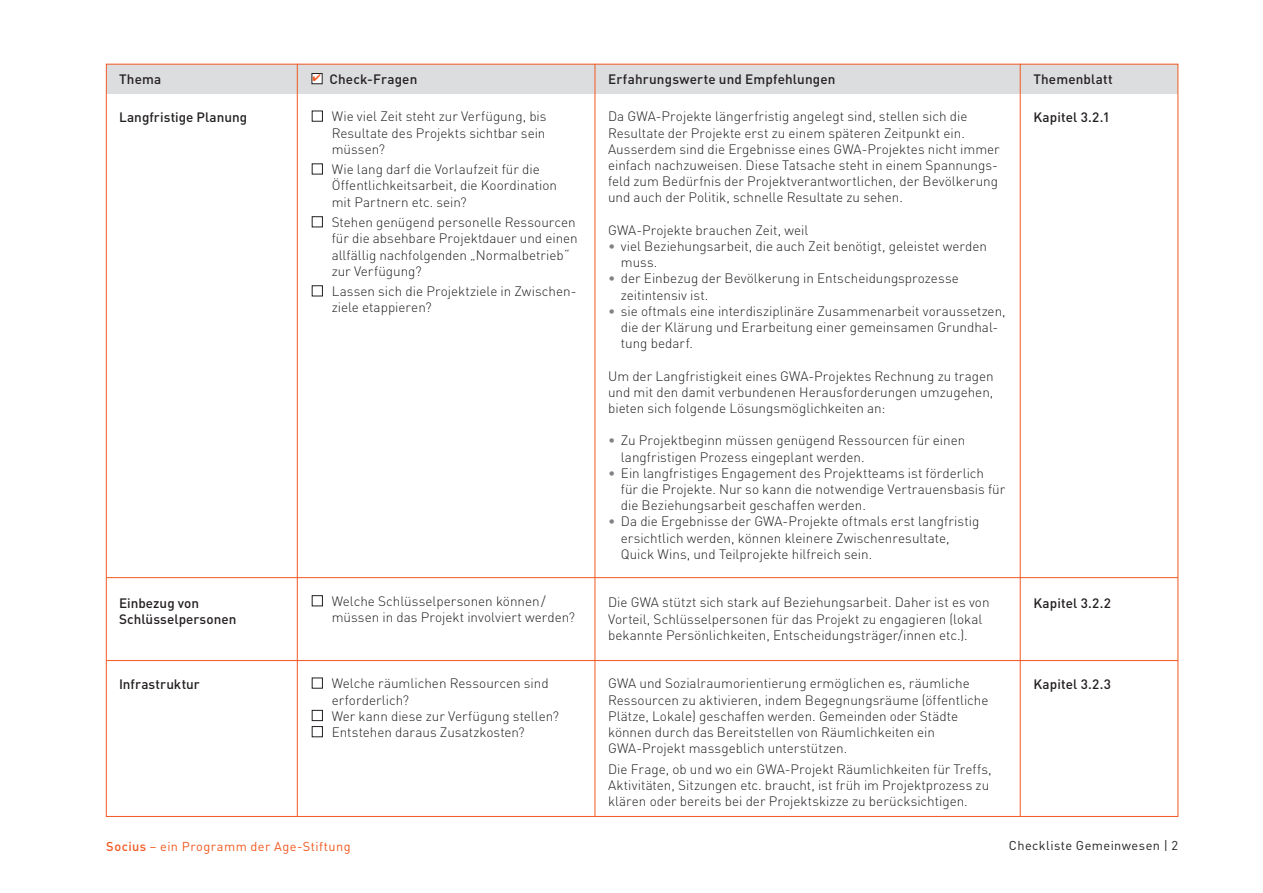
<style>
.page{position:relative;width:1263px;height:893px;background:#fff}
.page>*{position:absolute;margin:0;border:0;box-sizing:border-box;transform-origin:0 0}
.t1{font:300 13.5px/16.2px "DIN";color:#231f20}
.t2{font:500 13.5px/16.2px "DIN";letter-spacing:.01em;color:#231f20}
.t3{font:12.75px "DIN";letter-spacing:.035em;color:#f15921}
.t4{font:12.75px "DIN";letter-spacing:.035em;color:#231f20}
.s1{color:#808285}
.s2{font-weight:500}
</style>
<div class="page">
<div style="left:106px;top:64px;width:1072px;height:30px;background:#dcdddf"></div>
<div style="left:312px;top:74px;width:10px;height:10px;background:#fff"></div>
<div style="left:312px;top:73px;width:10px;height:11px;border:1px solid #231f20"></div>
<hr style="left:297px;top:64px;width:1px;height:752px;background:#f15921">
<hr style="left:595px;top:64px;width:1px;height:752px;background:#f15921">
<hr style="left:1020px;top:64px;width:1px;height:752px;background:#f15921">
<div style="left:312px;top:111px;width:11px;height:10px;border:1px solid #231f20"></div>
<div style="left:312px;top:164px;width:11px;height:10px;border:1px solid #231f20"></div>
<div style="left:312px;top:216px;width:11px;height:11px;border:1px solid #231f20"></div>
<div style="left:312px;top:286px;width:11px;height:10px;border:1px solid #231f20"></div>
<div style="left:312px;top:595px;width:11px;height:11px;border:1px solid #231f20"></div>
<div style="left:312px;top:678px;width:11px;height:10px;border:1px solid #231f20"></div>
<div style="left:312px;top:710px;width:11px;height:11px;border:1px solid #231f20"></div>
<div style="left:312px;top:726px;width:11px;height:11px;border:1px solid #231f20"></div>
<hr style="left:106px;top:577px;width:1072px;height:1px;background:#f15921">
<hr style="left:106px;top:660px;width:1072px;height:1px;background:#f15921">
<p class="t2" style="left:119px;top:70px;width:44px">Thema</p>
<p class="t2" style="left:312px;top:70px;width:106px"><sup>✔</sup> Check-Fragen</p>
<p class="t2" style="left:608px;top:70px;width:229px">Erfahrungswerte und Empfehlungen</p>
<p class="t2" style="left:119px;top:108px;width:130px">Langfristige Planung</p>
<p class="t1" style="left:608px;top:108px;width:393px">Da GWA-Projekte längerfristig angelegt sind, stellen sich die Resultate der Projekte erst zu einem späteren Zeitpunkt ein.<br>Ausserdem sind die Ergebnisse eines GWA-Projektes nicht immer einfach nachzuweisen. Diese Tatsache steht in einem Spannungs&shy;feld zum Bedürfnis der Projektverantwortlichen, der Bevölkerung und auch der Politik, schnelle Resultate zu sehen.</p>
<p class="t1" style="left:608px;top:222px;width:202px">GWA-Projekte brauchen Zeit, weil</p>
<p class="t1" style="left:621px;top:238px;width:368px;text-indent:-13px"><span class="s1">•</span> viel Beziehungsarbeit, die auch Zeit benötigt, geleistet werden muss.</p>
<p class="t1" style="left:621px;top:270px;width:339px;text-indent:-13px"><span class="s1">•</span> der Einbezug der Bevölkerung in Entscheidungsprozesse zeitintensiv ist.</p>
<p class="t1" style="left:621px;top:303px;width:386px;text-indent:-13px"><span class="s1">•</span> sie oftmals eine interdisziplinäre Zusammenarbeit voraussetzen, die der Klärung und Erarbeitung einer gemeinsamen Grundhal&shy;tung bedarf.</p>
<p class="t1" style="left:608px;top:368px;width:387px;text-align:justify">Um der Langfristigkeit eines GWA-Projektes Rechnung zu tragen und mit den damit verbundenen Herausforderungen umzugehen, bieten sich folgende Lösungsmöglichkeiten an:</p>
<p class="t1" style="left:621px;top:432px;width:346px;text-indent:-13px"><span class="s1">•</span> Zu Projektbeginn müssen genügend Ressourcen für einen langfristigen Prozess eingeplant werden.</p>
<p class="t1" style="left:621px;top:465px;width:386px;text-indent:-13px"><span class="s1">•</span> Ein langfristiges Engagement des Projektteams ist förderlich<br>für die Projekte. Nur so kann die notwendige Vertrauensbasis für die Beziehungsarbeit geschaffen werden.</p>
<p class="t1" style="left:621px;top:513px;width:360px;text-indent:-13px"><span class="s1">•</span> Da die Ergebnisse der GWA-Projekte oftmals erst langfristig ersichtlich werden, können kleinere Zwischenresultate,<br>Quick Wins, und Teilprojekte hilfreich sein.</p>
<p class="t1" style="left:608px;top:594px;width:383px">Die GWA stützt sich stark auf Beziehungsarbeit. Daher ist es von<br>Vorteil, Schlüsselpersonen für das Projekt zu engagieren (lokal bekannte Persönlichkeiten, Entscheidungsträger/innen etc.).</p>
<p class="t1" style="left:608px;top:675px;width:382px">GWA und Sozialraumorientierung ermöglichen es, räumliche Ressourcen zu aktivieren, indem Begegnungsräume (öffentliche Plätze, Lokale) geschaffen werden. Gemeinden oder Städte können durch das Bereitstellen von Räumlichkeiten ein GWA-Projekt massgeblich unterstützen.</p>
<p class="t1" style="left:608px;top:761px;width:385px">Die Frage, ob und wo ein GWA-Projekt Räumlichkeiten für Treffs,<br>Aktivitäten, Sitzungen etc. braucht, ist früh im Projektprozess zu klären oder bereits bei der Projektskizze zu berücksichtigen.</p>
<p class="t1" style="left:332px;top:108px;width:216px;text-align:justify">Wie viel Zeit steht zur Verfügung, bis Resultate des Projekts sichtbar sein müssen?</p>
<p class="t1" style="left:332px;top:161px;width:227px">Wie lang darf die Vorlaufzeit für die<br>Öffentlichkeitsarbeit, die Koordination mit Partnern etc. sein?</p>
<p class="t1" style="left:332px;top:214px;width:248px">Stehen genügend personelle Ressourcen für die absehbare Projektdauer und einen allfällig nachfolgenden „Normalbetrieb“ zur Verfügung?</p>
<p class="t1" style="left:332px;top:283px;width:246px">Lassen sich die Projektziele in Zwischen&shy;ziele etappieren?</p>
<p class="t1" style="left:332px;top:593px;width:245px">Welche Schlüsselpersonen können/ müssen in das Projekt involviert werden?</p>
<p class="t2" style="left:119px;top:594px;width:119px">Einbezug von<br>Schlüsselpersonen</p>
<p class="t1" style="left:332px;top:675px;width:229px">Welche räumlichen Ressourcen sind erforderlich?<br>Wer kann diese zur Verfügung stellen?<br>Entstehen daraus Zusatzkosten?</p>
<p class="t2" style="left:119px;top:675px;width:82px">Infrastruktur</p>
<p class="t2" style="left:1033px;top:70px;width:81px">Themenblatt</p>
<p class="t2" style="left:1033px;top:108px;width:78px">Kapitel 3.2.1</p>
<p class="t2" style="left:1033px;top:594px;width:79px">Kapitel 3.2.2</p>
<p class="t2" style="left:1033px;top:675px;width:79px">Kapitel 3.2.3</p>
<p class="t3" style="left:106px;top:838px;width:246px"><span class="s2">Socius</span> – ein Programm der Age-Stiftung</p>
<p class="t4" style="left:1009px;top:838px;width:171px">Checkliste Gemeinwesen | 2</p>
</div>
